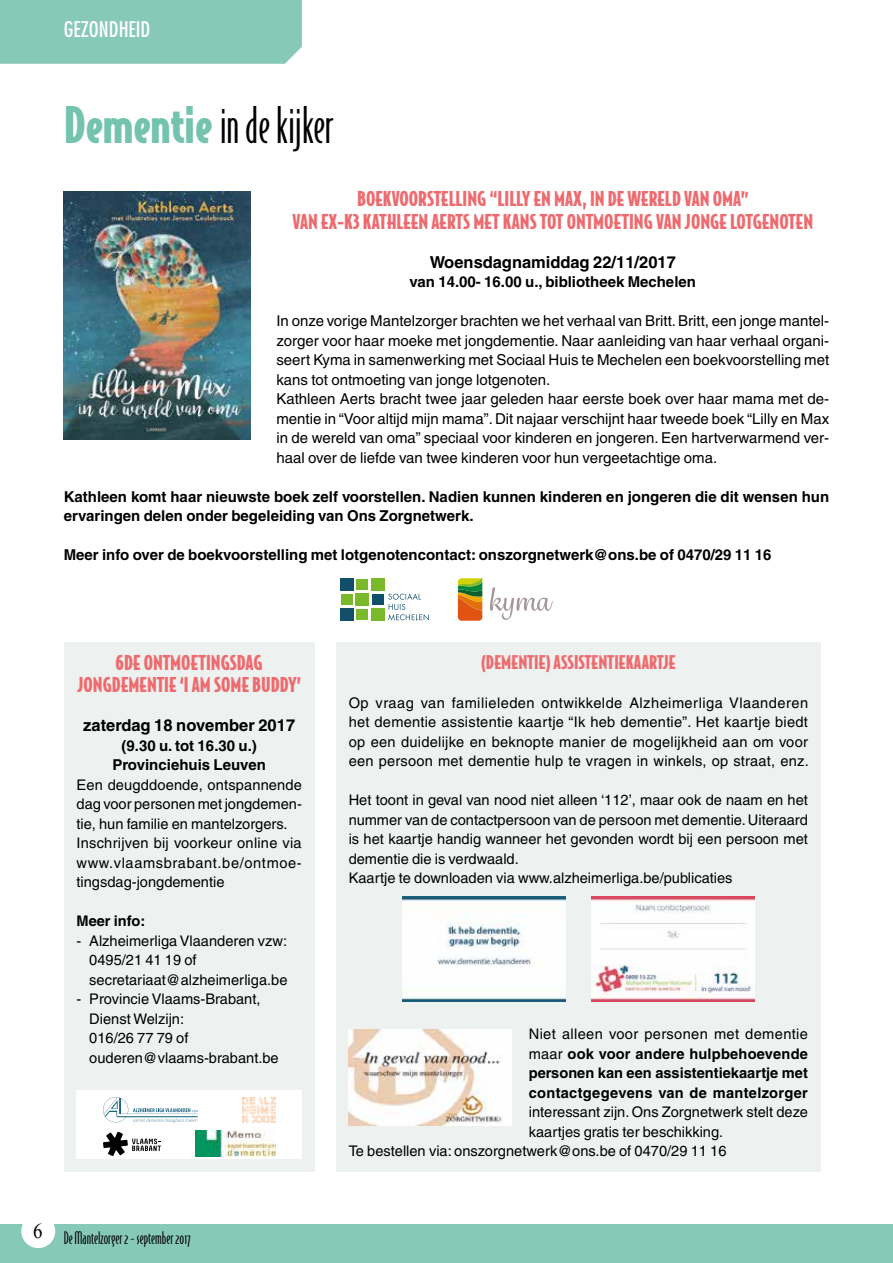
<style>
.page{position:relative;width:893px;height:1263px;background:#fff}
.page>*{position:absolute;margin:0;border:0;box-sizing:border-box;transform-origin:0 0}
.t1{font:48px "Bodega Sans Light Oldstyle";letter-spacing:-.005em;color:#000}
.t2{font:condensed 21px "Futura";color:#fff}
.t3{font:900 19.5px/22.5px "Bodega Sans";color:#ed6b6f;text-align:center}
.t4{font:900 18px "Bodega Sans";color:#ed6b6f}
.t5{font:700 16.5px "Helvetica";color:#000}
.t6{font:16.5px "Bodega Sans Light Oldstyle";color:#000}
.t7{font:15px/19.5px "Helvetica";color:#000}
.t8{font:700 15px/19.5px "Helvetica";color:#000}
.t9{font:14.7px/19.5px "Helvetica";color:#000}
.t10{font:700 14.7px/19.5px "Helvetica";letter-spacing:.02em;color:#000;text-align:justify}
.t11{font:700 14.7px "Helvetica";color:#000}
.s1{font-family:"Bodega Sans Black Oldstyle";color:#74c3af}
.s2{font-weight:400}
</style>
<div class="page">
<div style="left:64px;top:642px;width:251px;height:530px;background:#edf1ef"></div>
<div style="left:336px;top:642px;width:485px;height:530px;background:#edf1ef"></div>
<div style="left:0;top:0;width:302px;height:64px;background:#87c9b7"></div>
<div style="left:0;top:1225px;width:893px;height:38px;background:#87c9b7"></div>
<svg style="left:458px;top:578px;width:24px;height:43px"></svg>
<svg style="left:490px;top:587px;width:63px;height:33px"></svg>
<svg style="left:388px;top:593px;width:41px;height:27px"></svg>
<div style="left:340px;top:578px;width:13px;height:13px;background:#104e6a"></div>
<div style="left:340px;top:608px;width:13px;height:13px;background:#104e6a"></div>
<div style="left:371px;top:578px;width:13px;height:13px;background:#7ab929"></div>
<div style="left:371px;top:608px;width:13px;height:13px;background:#7ab929"></div>
<div style="left:356px;top:593px;width:13px;height:13px;background:#7ab929"></div>
<div style="left:357px;top:579px;width:11px;height:11px;background:#7ab929"></div>
<div style="left:357px;top:609px;width:11px;height:11px;background:#7ab929"></div>
<div style="left:341px;top:594px;width:11px;height:11px;background:#7ab929"></div>
<div style="left:372px;top:594px;width:11px;height:11px;background:#104e6a"></div>
<img style="left:349px;top:1029px;width:163px;height:97px">
<img style="left:402px;top:896px;width:163px;height:106px">
<img style="left:591px;top:896px;width:163px;height:106px">
<img style="left:64px;top:191px;width:187px;height:248px">
<div style="left:77px;top:1091px;width:225px;height:68px;background:#fff"></div>
<img style="left:242px;top:1097px;width:33px;height:26px">
<img style="left:196px;top:1130px;width:79px;height:26px">
<svg style="left:103px;top:1097px;width:95px;height:26px"></svg>
<svg style="left:103px;top:1132px;width:58px;height:24px"></svg>
<div style="left:21px;top:1214px;width:34px;height:34px;background:#fff;border-radius:50%"></div>
<h2 class="t2" style="left:64px;top:16px;width:88px">GEZONDHEID</h2>
<h1 class="t1" style="left:64px;top:98px;width:271px"><span class="s1">Dementie</span> in de kijker</h1>
<h3 class="t3" style="left:292px;top:187px;width:522px">BOEKVOORSTELLING “LILLY EN MAX, IN DE WERELD VAN OMA”<br>VAN EX-K3 KATHLEEN AERTS MET KANS TOT ONTMOETING VAN JONGE LOTGENOTEN</h3>
<p class="t5" style="left:430px;top:252px;width:248px">Woensdagnamiddag 22/11/2017</p>
<p class="t8" style="left:410px;top:272px;width:288px">van 14.00- 16.00 u., bibliotheek Mechelen</p>
<p class="t7" style="left:276px;top:311px;width:554px">In onze vorige Mantelzorger brachten we het verhaal van Britt. Britt, een jonge mantel&shy;zorger voor haar moeke met jongdementie. Naar aanleiding van haar verhaal organi&shy;seert Kyma in samenwerking met Sociaal Huis te Mechelen een boekvoorstelling met kans tot ontmoeting van jonge lotgenoten.<br>Kathleen Aerts bracht twee jaar geleden haar eerste boek over haar mama met de&shy;mentie in “Voor altijd mijn mama”. Dit najaar verschijnt haar tweede boek “Lilly en Max in de wereld van oma” speciaal voor kinderen en jongeren. Een hartverwarmend ver&shy;haal over de liefde van twee kinderen voor hun vergeetachtige oma.</p>
<p class="t8" style="left:64px;top:487px;width:767px">Kathleen komt haar nieuwste boek zelf voorstellen. Nadien kunnen kinderen en jongeren die dit wensen hun ervaringen delen onder begeleiding van Ons Zorgnetwerk.</p>
<p class="t8" style="left:64px;top:545px;width:709px">Meer info over de boekvoorstelling met lotgenotencontact: onszorgnetwerk@ons.be of 0470/29 11 16</p>
<h3 class="t3" style="left:77px;top:650px;width:225px">6DE ONTMOETINGSDAG<br>JONGDEMENTIE ‘I AM SOME BUDDY’</h3>
<p class="t5" style="left:83px;top:715px;width:213px">zaterdag 18 november 2017</p>
<p class="t8" style="left:112px;top:736px;width:155px;text-align:center">(9.30 u. tot 16.30 u.)<br>Provinciehuis Leuven</p>
<p class="t9" style="left:77px;top:775px;width:227px">Een deugddoende, ontspannende dag voor personen met jongdemen&shy;tie, hun familie en mantelzorgers.<br>Inschrijven bij voorkeur online via www.vlaamsbrabant.be/ontmoe&shy;tingsdag-jongdementie</p>
<p class="t11" style="left:77px;top:912px;width:70px">Meer info:</p>
<p class="t9" style="left:89px;top:931px;width:200px;text-indent:-13px">- Alzheimerliga Vlaanderen vzw:<br>0495/21 41 19 of secretariaat@alzheimerliga.be</p>
<p class="t9" style="left:89px;top:989px;width:191px;text-indent:-13px">- Provincie Vlaams-Brabant,<br>Dienst Welzijn:<br>016/26 77 79 of ouderen@vlaams-brabant.be</p>
<p class="t6" style="left:33px;top:1228px;width:159px"><sup>6</sup> De Mantelzorger 2 - september 2017</p>
<p class="t4" style="left:481px;top:650px;width:196px">(DEMENTIE) ASSISTENTIEKAARTJE</p>
<p class="t9" style="left:349px;top:693px;width:462px;text-align:justify">Op vraag van familieleden ontwikkelde Alzheimerliga Vlaanderen het dementie assistentie kaartje “Ik heb dementie”. Het kaartje biedt op een duidelijke en beknopte manier de mogelijkheid aan om voor een persoon met dementie hulp te vragen in winkels, op straat, enz.</p>
<p class="t9" style="left:349px;top:790px;width:461px">Het toont in geval van nood niet alleen ‘112’, maar ook de naam en het nummer van de contactpersoon van de persoon met dementie. Uiteraard is het kaartje handig wanneer het gevonden wordt bij een persoon met dementie die is verdwaald.<br>Kaartje te downloaden via www.alzheimerliga.be/publicaties</p>
<p class="t10" style="left:529px;top:1024px;width:281px"><span class="s2">Niet alleen voor personen met dementie maar</span> ook voor andere hulpbehoevende personen kan een assistentiekaartje met contactgegevens van de mantelzorger</p>
<p class="t9" style="left:529px;top:1102px;width:281px">interessant zijn. Ons Zorgnetwerk stelt deze</p>
<p class="t9" style="left:529px;top:1122px;width:196px">kaartjes gratis ter beschikking.</p>
<p class="t9" style="left:349px;top:1141px;width:379px">Te bestellen via: onszorgnetwerk@ons.be of 0470/29 11 16</p>
</div>
